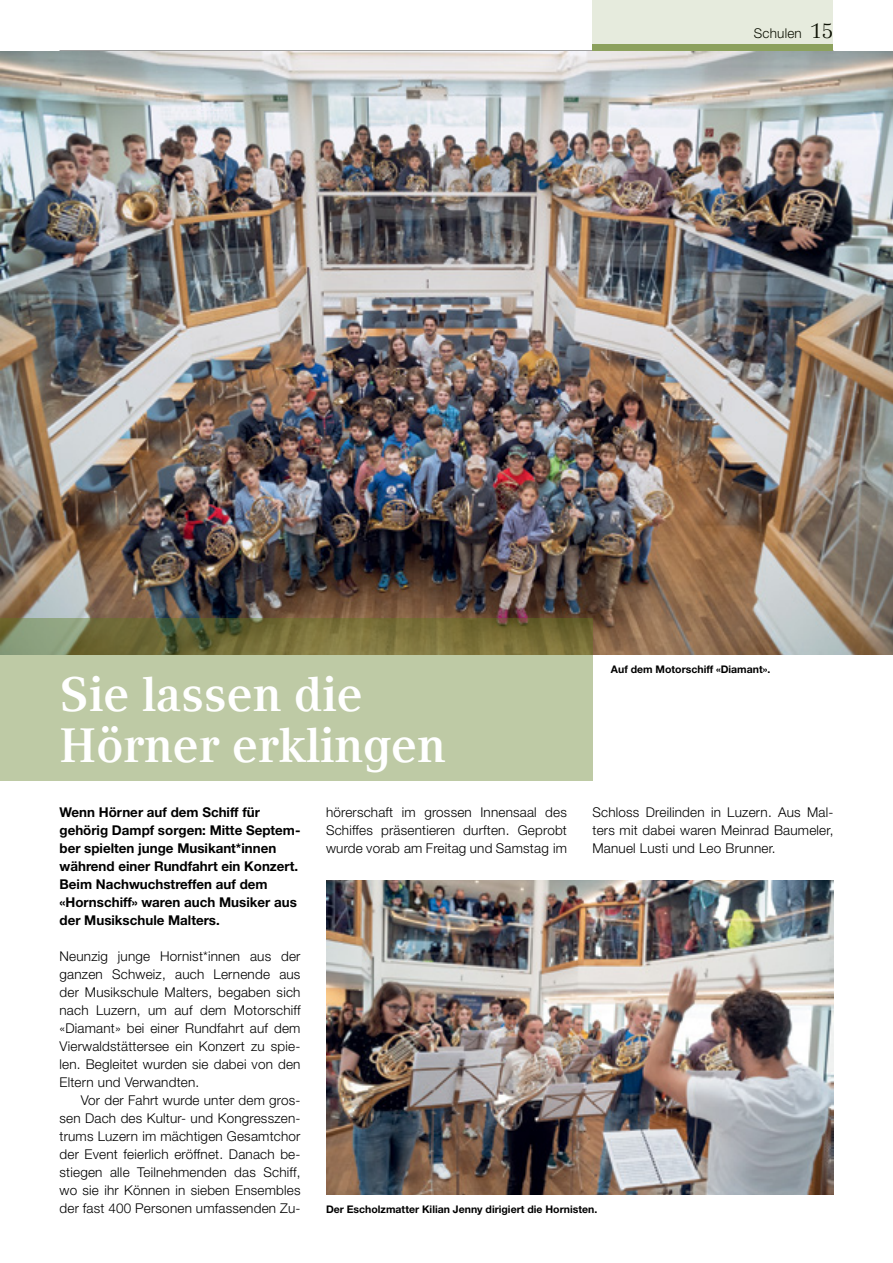
<style>
.page{position:relative;width:893px;height:1263px;background:#fff}
.page>*{position:absolute;margin:0;border:0;box-sizing:border-box;transform-origin:0 0}
.t1{font:700 48px/51px "Compatil Text LT Com";letter-spacing:.005em;color:#fff}
.t2{font:300 13.5px/18px "Helvetica Neue LT Std";letter-spacing:.015em;color:#000;text-align:justify}
.t3{font:700 13.5px/18px "Helvetica Neue LT Std";color:#000}
.t4{font:700 10.5px "Helvetica Neue LT Std";color:#000}
.s1{font-family:"Compatil Text LT Com";font-weight:400;font-size:21px}
</style>
<div class="page">
<div style="left:592px;top:0;width:241px;height:51px;background:#e6ebdd"></div>
<hr style="left:60px;top:51px;width:773px;height:1px;background:#000">
<div style="left:592px;top:45px;width:241px;height:6px;background:#8ca15d"></div>
<img style="left:0;top:52px;width:893px;height:603px">
<svg style="left:0;top:619px;width:592px;height:162px;background:#adb68e"></svg>
<img style="left:326px;top:880px;width:507px;height:315px">
<p class="t2" style="left:754px;top:24px;width:81px">Schulen <span class="s1">15</span></p>
<p class="t4" style="left:611px;top:662px;width:161px">Auf dem Motorschiff «Diamant».</p>
<h1 class="t1" style="left:60px;top:669px;width:388px">Sie lassen die<br>Hörner erklingen</h1>
<p class="t3" style="left:60px;top:802px;width:242px">Wenn Hörner auf dem Schiff für gehörig Dampf sorgen: Mitte Septem&shy;ber spielten junge Musikant*innen während einer Rundfahrt ein Konzert.<br>Beim Nachwuchstreffen auf dem «Hornschiff» waren auch Musiker aus der Musikschule Malters.</p>
<p class="t2" style="left:60px;top:946px;width:242px">Neunzig junge Hornist*innen aus der ganzen Schweiz, auch Lernende aus der Musikschule Malters, begaben sich nach Luzern, um auf dem Motorschiff «Diamant» bei einer Rundfahrt auf dem Vierwaldstättersee ein Konzert zu spie&shy;len. Begleitet wurden sie dabei von den Eltern und Verwandten.</p>
<p class="t2" style="left:60px;top:1090px;width:242px;text-indent:21px">Vor der Fahrt wurde unter dem gros&shy;sen Dach des Kultur- und Kongresszen&shy;trums Luzern im mächtigen Gesamtchor der Event feierlich eröffnet. Danach be&shy;stiegen alle Teilnehmenden das Schiff, wo sie ihr Können in sieben Ensembles der fast 400 Personen umfassenden Zu-</p>
<p class="t2" style="left:326px;top:802px;width:242px">hörerschaft im grossen Innensaal des Schiffes präsentieren durften. Geprobt wurde vorab am Freitag und Samstag im</p>
<p class="t2" style="left:592px;top:802px;width:242px">Schloss Dreilinden in Luzern. Aus Mal&shy;ters mit dabei waren Meinrad Baumeler, Manuel Lusti und Leo Brunner.</p>
<p class="t4" style="left:326px;top:1202px;width:273px">Der Escholzmatter Kilian Jenny dirigiert die Hornisten.</p>
</div>
